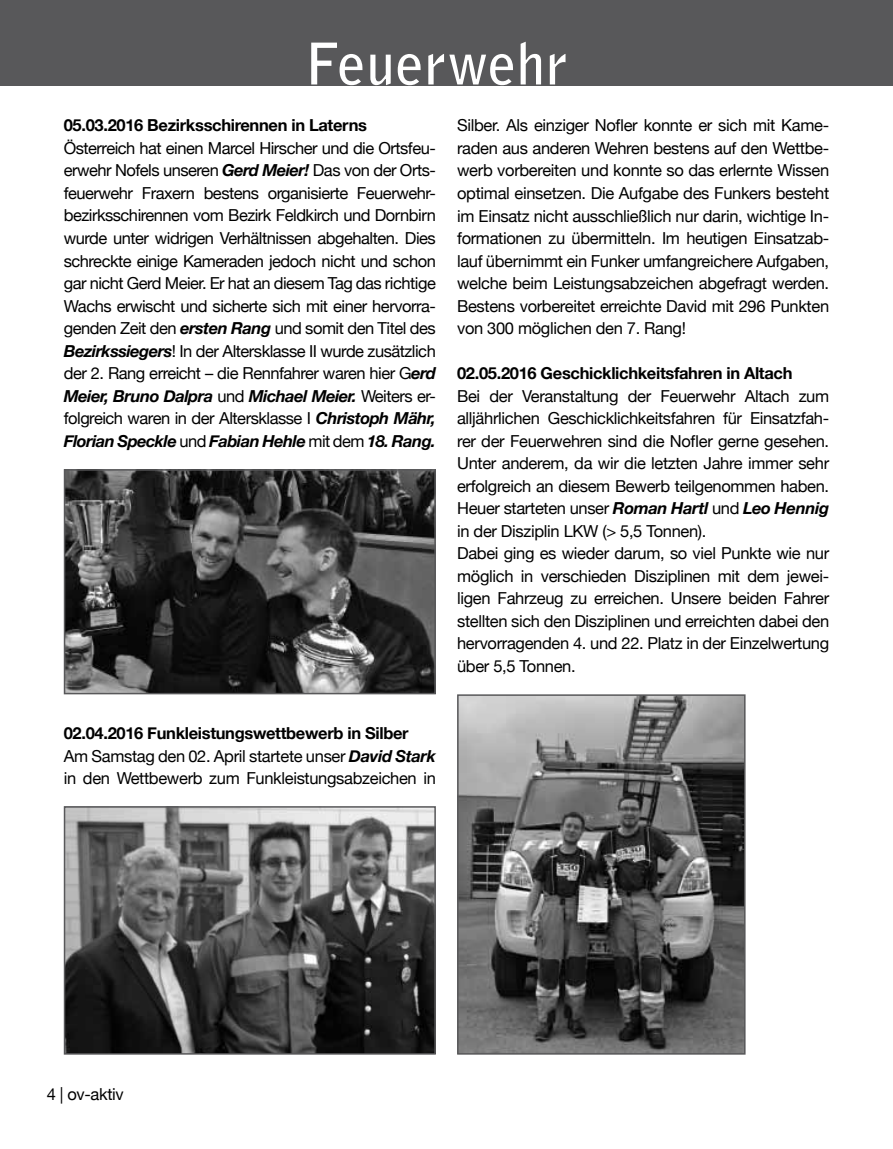
<style>
.page{position:relative;width:893px;height:1149px;background:#fff}
.page>*{position:absolute;margin:0;border:0;box-sizing:border-box;transform-origin:0 0}
.t1{font:700 57px "Bell Gothic Std";letter-spacing:.01em;color:#fff}
.t2{font:16.5px/22.5px "Helvetica Neue";letter-spacing:-.02em;color:#000;text-align:justify}
.t3{font:700 16.5px "Helvetica Neue";letter-spacing:-.02em;color:#000}
.s1{font-weight:700;font-style:italic}
.s2{font-weight:700}
</style>
<div class="page">
<div style="left:0;top:0;width:893px;height:85px;background:#58585a"></div>
<img style="left:67px;top:472px;width:366px;height:219px">
<div style="left:64px;top:469px;width:372px;height:225px;border:2px solid #58585a"></div>
<img style="left:460px;top:697px;width:283px;height:354px">
<div style="left:457px;top:694px;width:289px;height:360px;border:2px solid #58585a"></div>
<img style="left:67px;top:809px;width:366px;height:242px">
<div style="left:64px;top:806px;width:372px;height:248px;border:2px solid #58585a"></div>
<h1 class="t1" style="left:305px;top:29px;width:264px">Feuerwehr</h1>
<p class="t3" style="left:64px;top:115px;width:305px">05.03.2016 Bezirksschirennen in Laterns</p>
<p class="t2" style="left:64px;top:136px;width:374px">Österreich hat einen Marcel Hirscher und die Ortsfeu&shy;erwehr Nofels unseren <span class="s1">Gerd Meier!</span> Das von der Orts&shy;feuerwehr Fraxern bestens organisierte Feuerwehr&shy;bezirksschirennen vom Bezirk Feldkirch und Dornbirn wurde unter widrigen Verhältnissen abgehalten. Dies schreckte einige Kameraden jedoch nicht und schon gar nicht Gerd Meier. Er hat an diesem Tag das richtige Wachs erwischt und sicherte sich mit einer hervorra&shy;genden Zeit den <span class="s1">ersten Rang</span> und somit den Titel des <span class="s1">Bezirkssiegers</span>! In der Altersklasse II wurde zusätzlich der 2. Rang erreicht – die Rennfahrer waren hier G<span class="s1">erd Meier, Bruno Dalpra</span> und <span class="s1">Michael Meier.</span> Weiters er&shy;folgreich waren in der Altersklasse I <span class="s1">Christoph Mähr, Florian Speckle</span> und <span class="s1">Fabian Hehle</span> mit dem <span class="s1">18. Rang.</span></p>
<p class="t2" style="left:457px;top:114px;width:374px">Silber. Als einziger Nofler konnte er sich mit Kame&shy;raden aus anderen Wehren bestens auf den Wettbe&shy;werb vorbereiten und konnte so das erlernte Wissen optimal einsetzen. Die Aufgabe des Funkers besteht im Einsatz nicht ausschließlich nur darin, wichtige In&shy;formationen zu übermitteln. Im heutigen Einsatzab&shy;lauf übernimmt ein Funker umfangreichere Aufgaben, welche beim Leistungsabzeichen abgefragt werden.<br>Bestens vorbereitet erreichte David mit 296 Punkten von 300 möglichen den 7. Rang!</p>
<p class="t3" style="left:457px;top:363px;width:337px">02.05.2016 Geschicklichkeitsfahren in Altach</p>
<p class="t2" style="left:457px;top:384px;width:374px;text-align:left">Bei der Veranstaltung der Feuerwehr Altach zum alljährlichen Geschicklichkeitsfahren für Einsatzfah&shy;rer der Feuerwehren sind die Nofler gerne gesehen.<br>Unter anderem, da wir die letzten Jahre immer sehr erfolgreich an diesem Bewerb teilgenommen haben.<br>Heuer starteten unser <span class="s1">Roman Hartl</span> und <span class="s1">Leo Hennig </span>in der Disziplin LKW (&gt; 5,5 Tonnen).<br>Dabei ging es wieder darum, so viel Punkte wie nur möglich in verschieden Disziplinen mit dem jewei&shy;ligen Fahrzeug zu erreichen. Unsere beiden Fahrer stellten sich den Disziplinen und erreichten dabei den hervorragenden 4. und 22. Platz in der Einzelwertung über 5,5 Tonnen.</p>
<p class="t2" style="left:64px;top:721px;width:374px;text-align:left"><span class="s2">02.04.2016 Funkleistungswettbewerb in Silber<br></span>Am Samstag den 02. April startete unser <span class="s1">David Stark </span>in den Wettbewerb zum Funkleistungsabzeichen in</p>
<p class="t2" style="left:47px;top:1081px;width:79px">4 | ov-aktiv</p>
</div>
